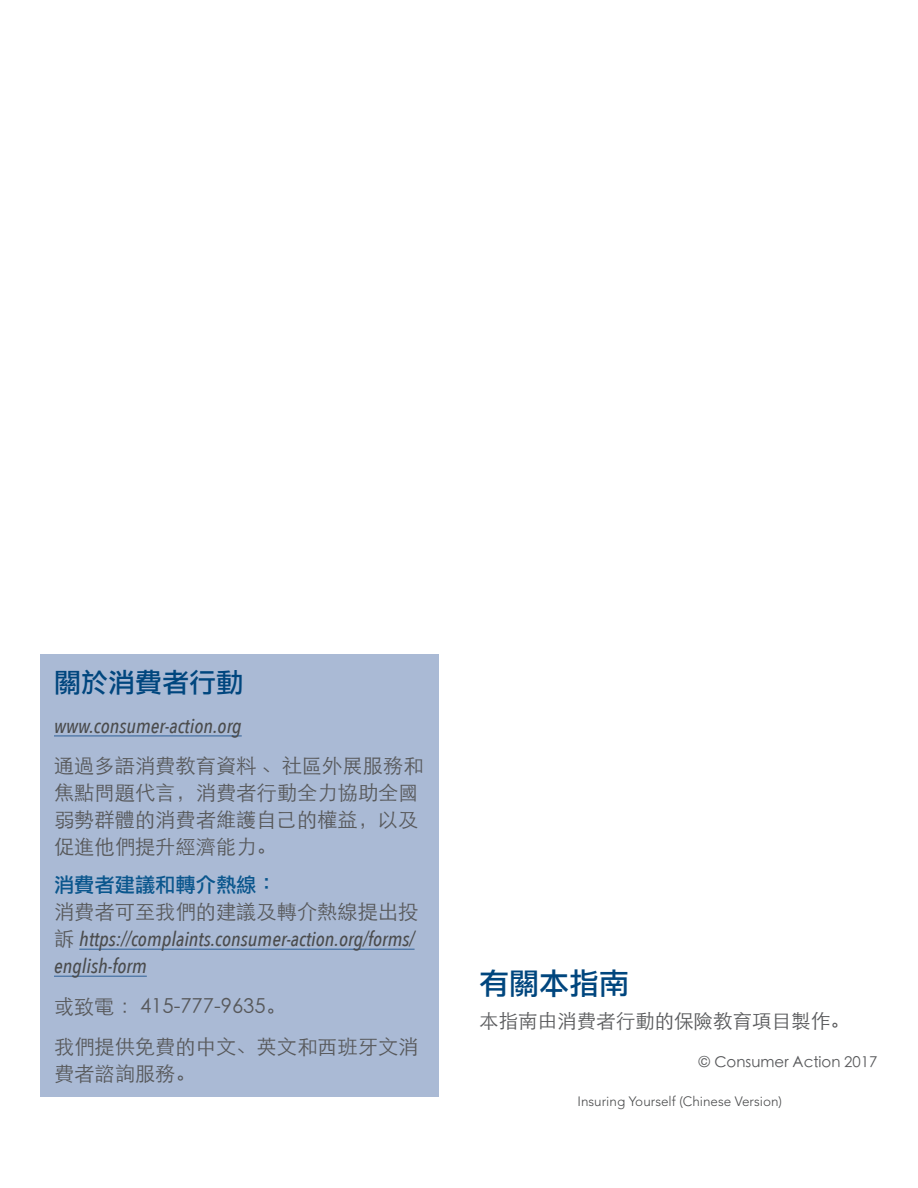
<style>
.page{position:relative;width:918px;height:1188px;background:#fff}
.page>*{position:absolute;margin:0;border:0;box-sizing:border-box;transform-origin:0 0}
.Subheads{font:30px "Li Hei Pro";color:#00467e}
.Text{font:27px "Li Hei Pro";color:#00467e}
.Text-2{font:300 20.25px/27px "ST Heiti SC";color:#57585a}
.Text-3{font:italic 500 20.25px/27px "Avenir Next Condensed";color:#4b4c4d}
.urls{font:italic 500 20.25px "Avenir Next Condensed";color:#4b4c4d}
.Text-4{font:300 19.5px "ST Heiti SC";color:#57585a}
.Text-5{font:300 15px "ST Heiti SC";color:#57585a}
.Body_text{font:300 13.5px "Avenir LT Std";color:#4b4c4d}
.s1{font-family:"Li Hei Pro";font-weight:400;font-style:normal;color:#0a568d}
.s2{font-family:"ST Heiti SC";font-weight:300;font-style:normal;color:#57585a}
</style>
<div class="page">
<div style="left:40px;top:654px;width:399px;height:443px;background:#aabad5"></div>
<hr style="left:54px;top:735px;width:188px;height:1px;background:#3c6a9d">
<hr style="left:79px;top:949px;width:336px;height:1px;background:#3c6a9d">
<hr style="left:54px;top:976px;width:93px;height:1px;background:#3c6a9d">
<p class="Text" style="left:54px;top:669px;width:190px">關於消費者行動</p>
<p class="urls" style="left:54px;top:714px;width:189px">www.consumer-action.org</p>
<p class="Text-2" style="left:54px;top:750px;width:371px">通過多語消費教育資料 、社區外展服務和焦點問題代言，消費者行動全力協助全國弱勢群體的消費者維護自己的權益，以及促進他們提升經濟能力。</p>
<p class="Text-3" style="left:54px;top:872px;width:366px"><span class="s1">消費者建議和轉介熱線：<br></span><span class="s2">消費者可至我們的建議及轉介熱線提出投訴</span> https://complaints.consumer-action.org/forms/ english-form</p>
<p class="Text-2" style="left:54px;top:991px;width:233px">或致電 ：415-777-9635。</p>
<p class="Text-2" style="left:54px;top:1031px;width:366px">我們提供免費的中文、英文和西班牙文消費者諮詢服務。</p>
<p class="Subheads" style="left:479px;top:968px;width:151px">有關本指南</p>
<p class="Text-4" style="left:479px;top:1004px;width:372px">本指南由消費者行動的保險教育項目製作。</p>
<p class="Text-5" style="left:698px;top:1050px;width:181px">© Consumer Action 2017</p>
<p class="Body_text" style="left:578px;top:1093px;width:206px">Insuring Yourself (Chinese Version)</p>
</div>
